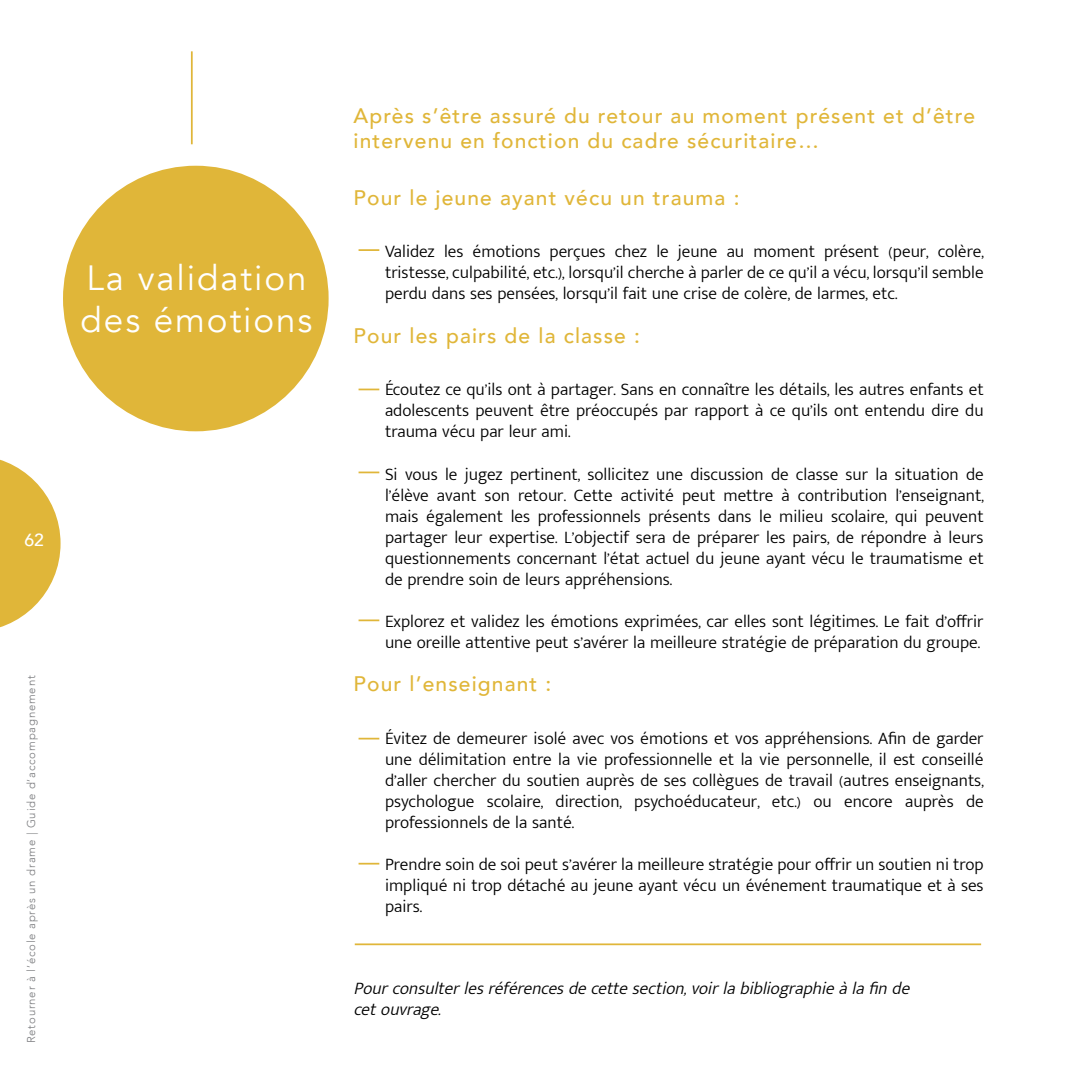
<style>
.page{position:relative;width:1087px;height:1087px;background:#fff}
.page>*{position:absolute;margin:0;border:0;box-sizing:border-box;transform-origin:0 0}
.t1{font:35px/42px "Avenir";letter-spacing:.055em;color:#fff}
.t2{font:500 21px/25.2px "Avenir";letter-spacing:.055em;color:#e0b639}
.t3{font:300 17.5px/21px "Mukta Malar";color:#000;text-align:justify}
.t4{font:italic 300 17.5px/21px "Mukta Malar";color:#000}
.t5{font:500 17.5px "Avenir";color:#fff}
.t6{font:300 11.38px "Avenir";letter-spacing:.07em;color:#7b7c7f}
</style>
<div class="page">
<svg style="left:0;top:459px;width:61px;height:169px"></svg>
<div style="left:63px;top:166px;width:266px;height:265px;background:#e0b639;border-radius:50%"></div>
<hr style="left:358px;top:249px;width:21px;height:2px;background:#e0b639">
<hr style="left:358px;top:388px;width:21px;height:2px;background:#e0b639">
<hr style="left:358px;top:471px;width:21px;height:2px;background:#e0b639">
<hr style="left:358px;top:619px;width:21px;height:2px;background:#e0b639">
<svg style="left:358px;top:738px;width:21px;height:1px"></svg>
<svg style="left:358px;top:863px;width:21px;height:1px"></svg>
<hr style="left:191px;top:51px;width:2px;height:93px;background:#e0b639">
<hr style="left:355px;top:943px;width:626px;height:2px;background:#e0b639">
<h1 class="t1" style="left:81px;top:257px;width:233px">La validation des émotions</h1>
<p class="t5" style="left:24px;top:524px;width:21px">62</p>
<p class="t6" style="left:24px;top:1043px;width:369px;rotate:-90deg">Retourner à l’école après un drame | Guide d’accompagnement</p>
<p class="t2" style="left:353px;top:102px;width:623px">Après s’être assuré du retour au moment présent et d’être intervenu en fonction du cadre sécuritaire…</p>
<p class="t2" style="left:353px;top:184px;width:387px">Pour le jeune ayant vécu un trauma :</p>
<p class="t3" style="left:385px;top:241px;width:600px">Validez les émotions perçues chez le jeune au moment présent (peur, colère, tristesse, culpabilité, etc.), lorsqu’il cherche à parler de ce qu’il a vécu, lorsqu’il semble perdu dans ses pensées, lorsqu’il fait une crise de colère, de larmes, etc.</p>
<p class="t2" style="left:353px;top:322px;width:288px">Pour les pairs de la classe :</p>
<p class="t3" style="left:385px;top:380px;width:600px">Écoutez ce qu’ils ont à partager. Sans en connaître les détails, les autres enfants et adolescents peuvent être préoccupés par rapport à ce qu’ils ont entendu dire du trauma vécu par leur ami.</p>
<p class="t3" style="left:385px;top:464px;width:600px">Si vous le jugez pertinent, sollicitez une discussion de classe sur la situation de l’élève avant son retour. Cette activité peut mettre à contribution l’enseignant, mais également les professionnels présents dans le milieu scolaire, qui peuvent partager leur expertise. L’objectif sera de préparer les pairs, de répondre à leurs questionnements concernant l’état actuel du jeune ayant vécu le traumatisme et de prendre soin de leurs appréhensions.</p>
<p class="t3" style="left:385px;top:611px;width:600px">Explorez et validez les émotions exprimées, car elles sont légitimes. Le fait d’offrir une oreille attentive peut s’avérer la meilleure stratégie de préparation du groupe.</p>
<p class="t2" style="left:353px;top:670px;width:199px">Pour l’enseignant :</p>
<p class="t3" style="left:385px;top:728px;width:600px">Évitez de demeurer isolé avec vos émotions et vos appréhensions. Afin de garder une délimitation entre la vie professionnelle et la vie personnelle, il est conseillé d’aller chercher du soutien auprès de ses collègues de travail (autres enseignants, psychologue scolaire, direction, psychoéducateur, etc.) ou encore auprès de professionnels de la santé.</p>
<p class="t3" style="left:385px;top:854px;width:600px">Prendre soin de soi peut s’avérer la meilleure stratégie pour offrir un soutien ni trop impliqué ni trop détaché au jeune ayant vécu un événement traumatique et à ses pairs.</p>
<p class="t4" style="left:353px;top:978px;width:562px">Pourconsulterlesréférencesdecettesection,voirlabibliographieàlafin de cetouvrage.</p>
</div>
